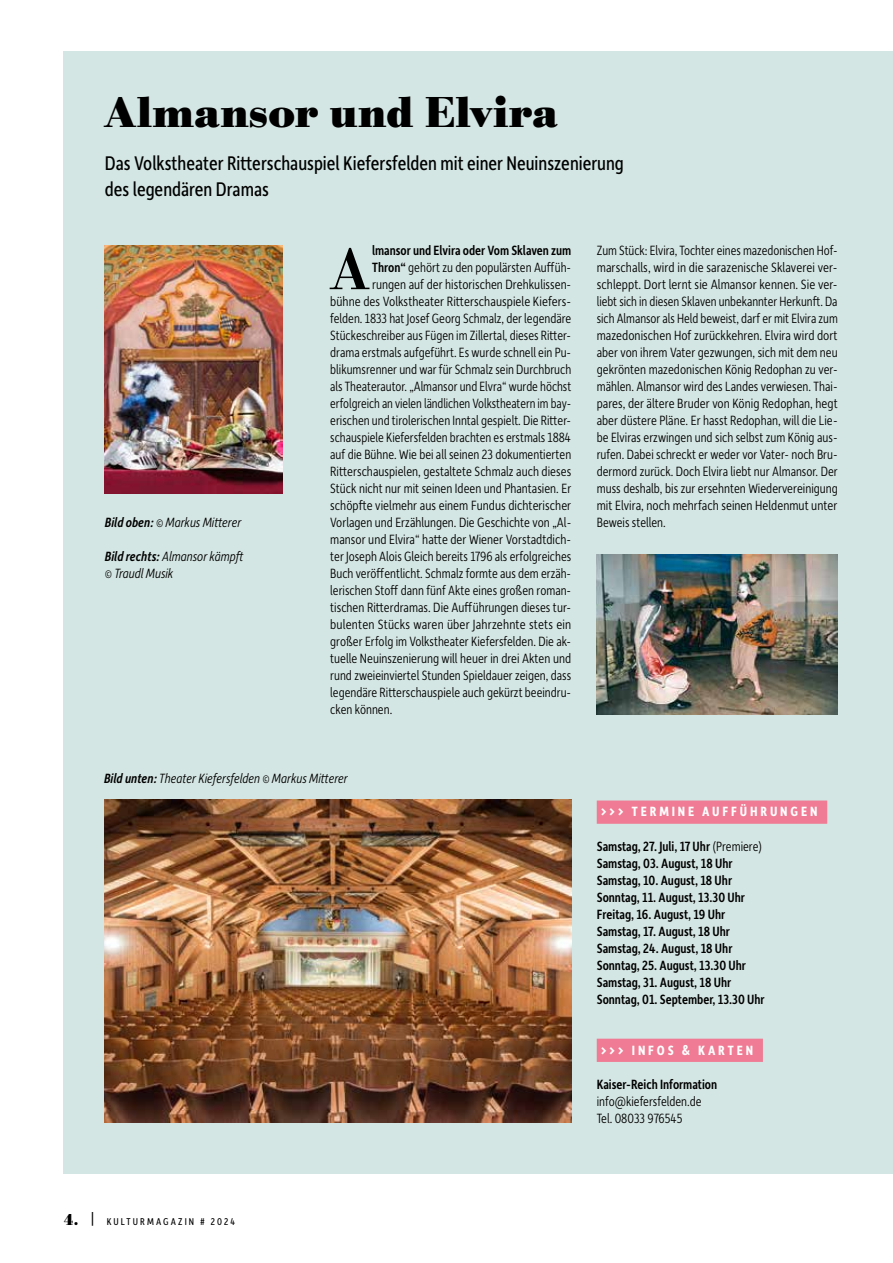
<style>
.page{position:relative;width:893px;height:1263px;background:#fff}
.page>*{position:absolute;margin:0;border:0;box-sizing:border-box;transform-origin:0 0}
.t1{font:500 61.95px "Bodoni URW";color:#000}
.t2{font:700 45px "Bodoni URW";letter-spacing:.005em;color:#000}
.t3{font:21px/25.5px "Depot New Condensed";color:#000}
.t4{font:300 14.25px/17px "Depot New Condensed";color:#000;text-align:justify}
.t5{font:500 14.25px/17px "Depot New Condensed";color:#000}
.t6{font:italic 300 14.25px/17px "Depot New Condensed";color:#000}
.t7{font:700 14.25px "Depot New Condensed";letter-spacing:.2em;color:#fff}
.t8{font:10.5px "Depot New Condensed";letter-spacing:.2em;color:#000}
.s1{font-weight:500}
.s2{font-weight:300}
.s3{font-family:"Bodoni URW";font-weight:700;font-size:16.5px}
.s4{font-family:"Bodoni URW";font-size:16.5px}
</style>
<div class="page">
<div style="left:64px;top:51px;width:829px;height:1123px;background:#d4e6e3"></div>
<img style="left:597px;top:554px;width:241px;height:160px">
<div style="left:597px;top:800px;width:230px;height:24px;background:#ef7c94"></div>
<img style="left:104px;top:799px;width:467px;height:324px">
<img style="left:105px;top:246px;width:177px;height:247px">
<div style="left:597px;top:1039px;width:166px;height:23px;background:#ef7c94"></div>
<h2 class="t2" style="left:105px;top:85px;width:454px">Almansor und Elvira</h2>
<h3 class="t3" style="left:105px;top:150px;width:520px">Das Volkstheater Ritterschauspiel Kiefersfelden mit einer Neuinszenierung des legendären Dramas</h3>
<p class="t6" style="left:105px;top:513px;width:138px"><span class="s1">Bild oben:</span> © Markus Mitterer</p>
<p class="t6" style="left:105px;top:548px;width:141px"><span class="s1">Bild rechts:</span> Almansor kämpft © Traudl Musik</p>
<h1 class="t1" style="left:330px;top:232px;width:40px">A</h1>
<p class="t5" style="left:372px;top:241px;width:201px">lmansor und Elvira oder Vom Sklaven zum</p>
<p class="t4" style="left:372px;top:258px;width:201px"><span class="s1">Thron“</span> gehört zu den populärsten Auffüh-</p>
<p class="t4" style="left:372px;top:275px;width:201px">rungen auf der historischen Drehkulissen-</p>
<p class="t4" style="left:330px;top:292px;width:242px">bühne des Volkstheater Ritterschauspiele Kiefers-</p>
<p class="t4" style="left:330px;top:309px;width:243px">felden. 1833 hat Josef Georg Schmalz, der legendäre</p>
<p class="t4" style="left:330px;top:326px;width:242px">Stückeschreiber aus Fügen im Zillertal, dieses Ritter-</p>
<p class="t4" style="left:330px;top:343px;width:242px">drama erstmals aufgeführt. Es wurde schnell ein Pu-</p>
<p class="t4" style="left:330px;top:360px;width:243px">blikumsrenner und war für Schmalz sein Durchbruch</p>
<p class="t4" style="left:330px;top:377px;width:243px">als Theaterautor. „Almansor und Elvra“ wurde höchst</p>
<p class="t4" style="left:330px;top:394px;width:242px">erfolgreich an vielen ländlichen Volkstheatern im bay-</p>
<p class="t4" style="left:330px;top:411px;width:242px">erischen und tirolerischen Inntal gespielt. Die Ritter-</p>
<p class="t4" style="left:330px;top:428px;width:242px">schauspiele Kiefersfelden brachten es erstmals 1884</p>
<p class="t4" style="left:330px;top:445px;width:242px">auf die Bühne. Wie bei all seinen 23 dokumentierten</p>
<p class="t4" style="left:330px;top:462px;width:242px">Ritterschauspielen, gestaltete Schmalz auch dieses</p>
<p class="t4" style="left:330px;top:479px;width:242px">Stück nicht nur mit seinen Ideen und Phantasien. Er</p>
<p class="t4" style="left:330px;top:496px;width:243px">schöpfte vielmehr aus einem Fundus dichterischer</p>
<p class="t4" style="left:330px;top:513px;width:243px">Vorlagen und Erzählungen. Die Geschichte von „Al-</p>
<p class="t4" style="left:330px;top:530px;width:242px">mansor und Elvira“ hatte der Wiener Vorstadtdich-</p>
<p class="t4" style="left:330px;top:547px;width:243px">ter Joseph Alois Gleich bereits 1796 als erfolgreiches</p>
<p class="t4" style="left:330px;top:565px;width:242px">Buch veröffentlicht. Schmalz formte aus dem erzäh-</p>
<p class="t4" style="left:330px;top:582px;width:242px">lerischen Stoff dann fünf Akte eines großen roman-</p>
<p class="t4" style="left:330px;top:599px;width:242px">tischen Ritterdramas. Die Aufführungen dieses tur-</p>
<p class="t4" style="left:330px;top:616px;width:243px">bulenten Stücks waren über Jahrzehnte stets ein</p>
<p class="t4" style="left:330px;top:633px;width:242px">großer Erfolg im Volkstheater Kiefersfelden. Die ak-</p>
<p class="t4" style="left:330px;top:650px;width:242px">tuelle Neuinszenierung will heuer in drei Akten und</p>
<p class="t4" style="left:330px;top:667px;width:242px">rund zweieinviertel Stunden Spieldauer zeigen, dass</p>
<p class="t4" style="left:330px;top:684px;width:242px">legendäre Ritterschauspiele auch gekürzt beeindru-</p>
<p class="t4" style="left:330px;top:701px;width:64px">cken können.</p>
<p class="t6" style="left:104px;top:769px;width:245px"><span class="s1">Bild unten:</span> Theater Kiefersfelden © Markus Mitterer</p>
<p class="t4" style="left:597px;top:241px;width:243px">Zum Stück: Elvira, Tochter eines mazedonischen Hof&shy;marschalls, wird in die sarazenische Sklaverei ver&shy;schleppt. Dort lernt sie Almansor kennen. Sie ver&shy;liebt sich in diesen Sklaven unbekannter Herkunft. Da sich Almansor als Held beweist, darf er mit Elvira zum mazedonischen Hof zurückkehren. Elvira wird dort aber von ihrem Vater gezwungen, sich mit dem neu gekrönten mazedonischen König Redophan zu ver&shy;mählen. Almansor wird des Landes verwiesen. Thai&shy;pares, der ältere Bruder von König Redophan, hegt aber düstere Pläne. Er hasst Redophan, will die Lie&shy;be Elviras erzwingen und sich selbst zum König aus&shy;rufen. Dabei schreckt er weder vor Vater- noch Bru&shy;dermord zurück. Doch Elvira liebt nur Almansor. Der muss deshalb, bis zur ersehnten Wiedervereinigung mit Elvira, noch mehrfach seinen Heldenmut unter Beweis stellen.</p>
<p class="t7" style="left:601px;top:802px;width:218px">&gt;&gt;&gt; TERMINE AUFFÜHRUNGEN</p>
<p class="t5" style="left:597px;top:837px;width:169px">Samstag, 27. Juli, 17 Uhr <span class="s2">(Premiere)<br></span>Samstag, 03. August, 18 Uhr<br>Samstag, 10. August, 18 Uhr<br>Sonntag, 11. August, 13.30 Uhr<br>Freitag, 16. August, 19 Uhr<br>Samstag, 17. August, 18 Uhr<br>Samstag, 24. August, 18 Uhr<br>Sonntag, 25. August, 13.30 Uhr<br>Samstag, 31. August, 18 Uhr<br>Sonntag, 01. September, 13.30 Uhr</p>
<p class="t7" style="left:601px;top:1041px;width:154px">&gt;&gt;&gt; INFOS &amp; KARTEN</p>
<p class="t5" style="left:597px;top:1075px;width:122px">Kaiser-Reich Information</p>
<p class="t4" style="left:597px;top:1092px;width:106px">info@kiefersfelden.de<br>Tel. 08033 976545</p>
<p class="t8" style="left:64px;top:1214px;width:173px"><span class="s3">4.</span> <span class="s4">|</span> KULTURMAGAZIN # 2024</p>
</div>
